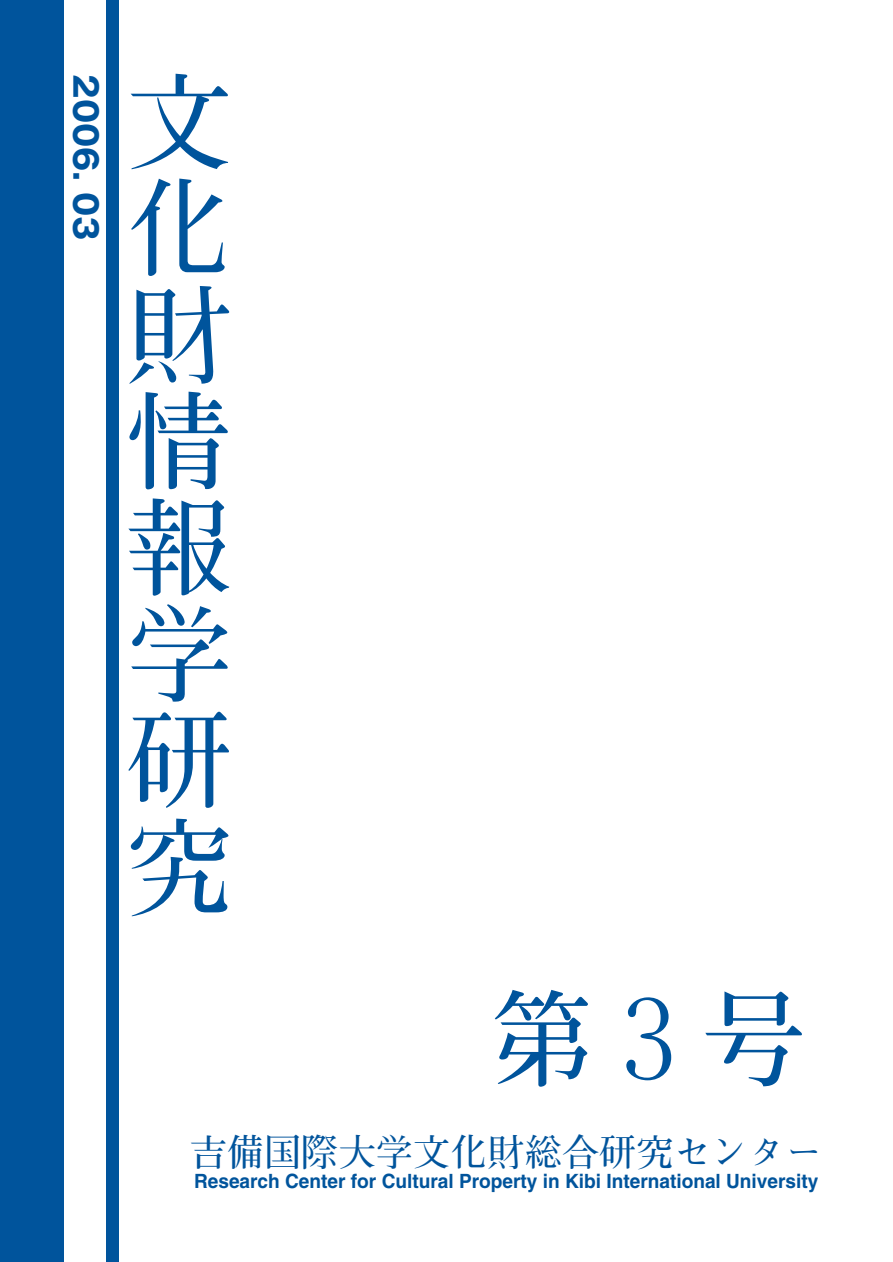
<style>
.page{position:relative;width:893px;height:1262px;background:#fff}
.page>*{position:absolute;margin:0;border:0;box-sizing:border-box;transform-origin:0 0}
.t1{font:700 106.35px/106.4px "Futo Min A101";color:#00549c;text-align:justify}
.t2{font:700 37.2px "Futo Min A101";color:#00549c}
.t3{font:700 31.95px "Gothic MB101";color:#00549c}
.t4{font:19.65px "Midashi Go MB31";color:#00549c}
</style>
<div class="page">
<div style="left:0;top:0;width:64px;height:1262px;background:#00549c"></div>
<div style="left:106px;top:0;width:13px;height:1262px;background:#00549c"></div>
<h3 class="t3" style="left:97px;top:74px;width:167px;rotate:90deg">2006. 03</h3>
<h1 class="t1" style="left:126px;top:84px;width:108px">文化財情報学研究</h1>
<h1 class="t1" style="left:489px;top:1000px;width:320px">第３号</h1>
<h2 class="t2" style="left:190px;top:1139px;width:634px">吉備国際大学文化財総合研究センター</h2>
<p class="t4" style="left:194px;top:1172px;width:626px">Research Center for Cultural Property in Kibi International University</p>
</div>
